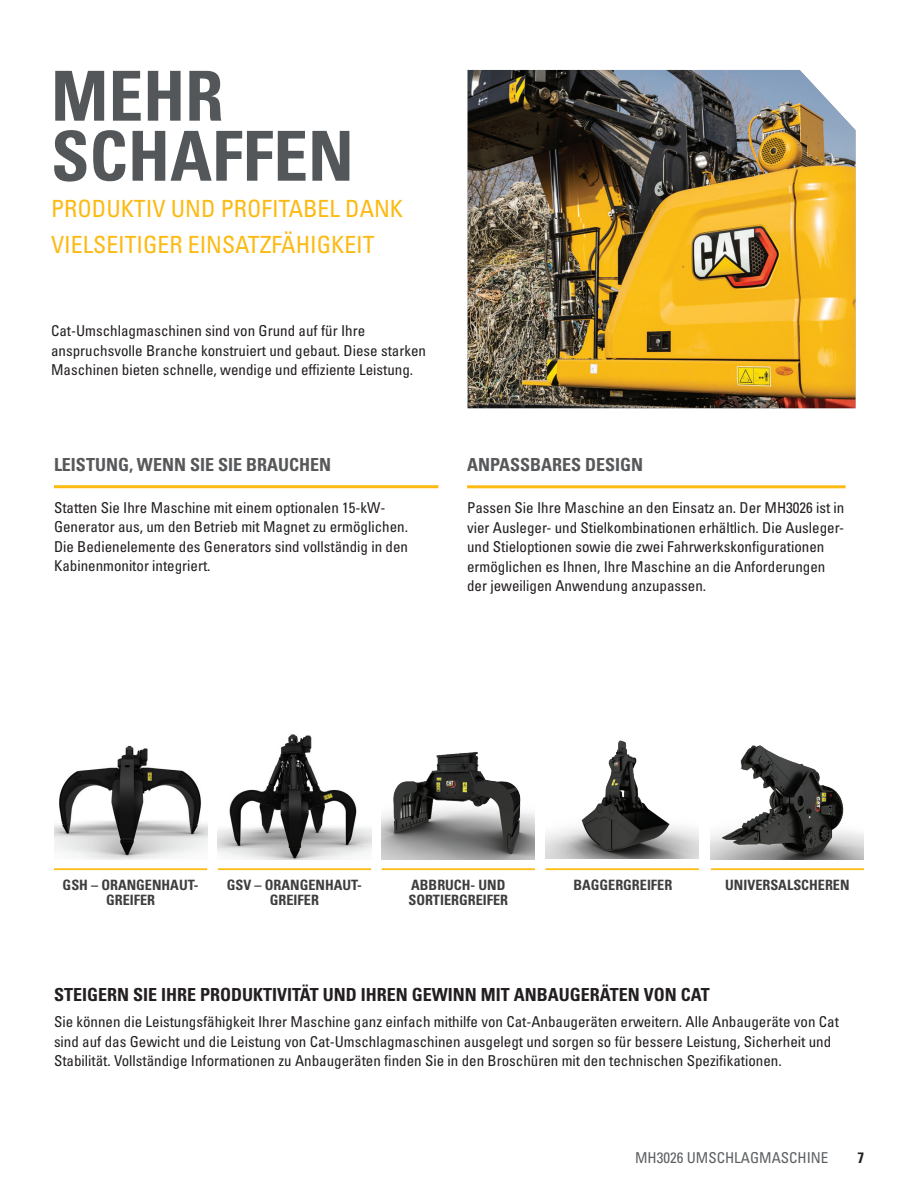
<style>
.page{position:relative;width:918px;height:1188px;background:#fff}
.page>*{position:absolute;margin:0;border:0;box-sizing:border-box;transform-origin:0 0}
.t1{font:69px/60px "Univers LTCYR 67 Bold Cond";color:#535759}
.t2{font:condensed 23.7px/36px "Univers LTCYR 57";color:#fcba13}
.t3{font:18px "Univers LTCYR 67 Bold Cond";color:#231f20}
.t4{font:18px "Univers LTCYR 67 Bold Cond";color:#57585a}
.t5{font:condensed 15px/19.5px "Univers LTCYR 57";color:#231f20}
.t6{font:condensed 15px "Univers LTCYR 57";color:#5d6163}
.t7{font:15px "Univers LTCYR 67 Bold Cond";color:#231f20}
.t8{font:14.25px/15px "Univers LTCYR 67 Bold Cond";color:#3e3e3f;text-align:center}
</style>
<div class="page">
<hr style="left:54px;top:485px;width:384px;height:3px;background:#fcba13">
<hr style="left:467px;top:485px;width:379px;height:3px;background:#fcba13">
<img style="left:468px;top:70px;width:388px;height:338px">
<hr style="left:54px;top:868px;width:153px;height:2px;background:#fcba13">
<hr style="left:218px;top:868px;width:153px;height:2px;background:#fcba13">
<img style="left:54px;top:745px;width:153px;height:114px">
<img style="left:218px;top:734px;width:153px;height:125px">
<hr style="left:711px;top:868px;width:153px;height:2px;background:#fcba13">
<hr style="left:382px;top:868px;width:153px;height:2px;background:#fcba13">
<hr style="left:546px;top:868px;width:153px;height:2px;background:#fcba13">
<img style="left:382px;top:751px;width:153px;height:108px">
<img style="left:546px;top:740px;width:153px;height:119px">
<img style="left:711px;top:745px;width:153px;height:114px">
<h1 class="t1" style="left:51px;top:65px;width:304px">MEHR<br>SCHAFFEN</h1>
<h2 class="t2" style="left:51px;top:190px;width:354px">PRODUKTIV UND PROFITABEL DANK<br>VIELSEITIGER EINSATZFÄHIGKEIT</h2>
<p class="t5" style="left:51px;top:321px;width:376px">Cat-Umschlagmaschinen sind von Grund auf für Ihre anspruchsvolle Branche konstruiert und gebaut. Diese starken<br>Maschinen bieten schnelle, wendige und effiziente Leistung.</p>
<p class="t4" style="left:54px;top:453px;width:279px">LEISTUNG, WENN SIE SIE BRAUCHEN</p>
<p class="t4" style="left:467px;top:453px;width:178px">ANPASSBARES DESIGN</p>
<p class="t5" style="left:54px;top:497px;width:356px">Statten Sie Ihre Maschine mit einem optionalen 15-kW-Generator aus, um den Betrieb mit Magnet zu ermöglichen.<br>Die Bedienelemente des Generators sind vollständig in den Kabinenmonitor integriert.</p>
<p class="t5" style="left:467px;top:498px;width:379px">Passen Sie Ihre Maschine an den Einsatz an. Der MH3026 ist in vier Ausleger- und Stielkombinationen erhältlich. Die Ausleger&shy;und Stieloptionen sowie die zwei Fahrwerkskonfigurationen ermöglichen es Ihnen, Ihre Maschine an die Anforderungen der jeweiligen Anwendung anzupassen.</p>
<p class="t8" style="left:63px;top:878px;width:137px">GSH – ORANGENHAUT-<br>GREIFER</p>
<p class="t8" style="left:227px;top:878px;width:137px">GSV – ORANGENHAUT-<br>GREIFER</p>
<p class="t8" style="left:411px;top:878px;width:96px">ABBRUCH- UND</p>
<p class="t8" style="left:725px;top:878px;width:126px">UNIVERSALSCHEREN</p>
<p class="t8" style="left:573px;top:878px;width:100px">BAGGERGREIFER</p>
<p class="t8" style="left:408px;top:893px;width:101px">SORTIERGREIFER</p>
<p class="t3" style="left:54px;top:983px;width:657px">STEIGERN SIE IHRE PRODUKTIVITÄT UND IHREN GEWINN MIT ANBAUGERÄTEN VON CAT</p>
<p class="t5" style="left:54px;top:1012px;width:786px">Sie können die Leistungsfähigkeit Ihrer Maschine ganz einfach mithilfe von Cat-Anbaugeräten erweitern. Alle Anbaugeräte von Cat sind auf das Gewicht und die Leistung von Cat-Umschlagmaschinen ausgelegt und sorgen so für bessere Leistung, Sicherheit und<br>Stabilität. Vollständige Informationen zu Anbaugeräten finden Sie in den Broschüren mit den technischen Spezifikationen.</p>
<p class="t6" style="left:635px;top:1148px;width:195px">MH3026 UMSCHLAGMASCHINE</p>
<p class="t7" style="left:857px;top:1148px;width:8px">7</p>
</div>
